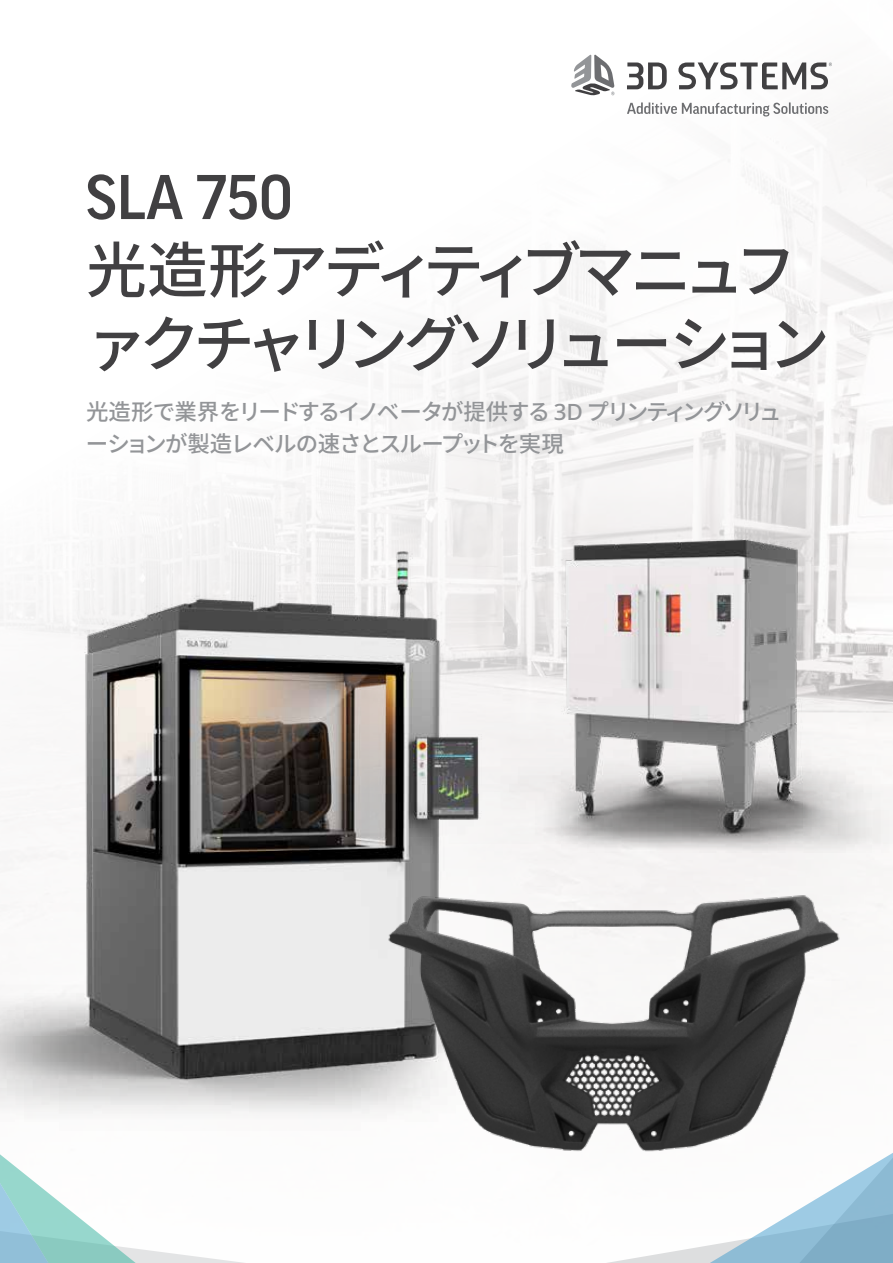
<style>
.page{position:relative;width:893px;height:1263px;background:#fff}
.page>*{position:absolute;margin:0;border:0;box-sizing:border-box;transform-origin:0 0}
.t1{font:500 60.75px/73.5px "Noto Sans CJ Kjp";letter-spacing:-.14em;color:#414042}
.t2{font:500 60.75px "Good Pro";color:#414042}
.t3{font:500 22.5px/31.5px "Noto Sans CJ Kjp";letter-spacing:-.085em;color:#939598}
.s1{font-family:"Noto Sans"}
</style>
<div class="page">
<img style="left:142px;top:54px;width:751px;height:483px">
<svg style="left:627px;top:102px;width:201px;height:14px"></svg>
<svg style="left:627px;top:63px;width:40px;height:26px"></svg>
<svg style="left:678px;top:63px;width:154px;height:26px"></svg>
<svg style="left:571px;top:55px;width:44px;height:40px"></svg>
<svg style="left:608px;top:1153px;width:285px;height:110px"></svg>
<svg style="left:0;top:1154px;width:242px;height:109px"></svg>
<img style="left:0;top:537px;width:439px;height:572px">
<img style="left:433px;top:517px;width:460px;height:335px">
<img style="left:370px;top:865px;width:490px;height:344px">
<h1 class="t2" style="left:86px;top:163px;width:208px">SLA 750</h1>
<h1 class="t1" style="left:86px;top:235px;width:745px">光造形アディティブマニュファクチャリングソリューション</h1>
<p class="t3" style="left:86px;top:397px;width:697px">光造形で業界をリードするイノベータが提供する <span class="s1">3D</span> プリンティングソリューションが製造レベルの速さとスループットを実現</p>
</div>
